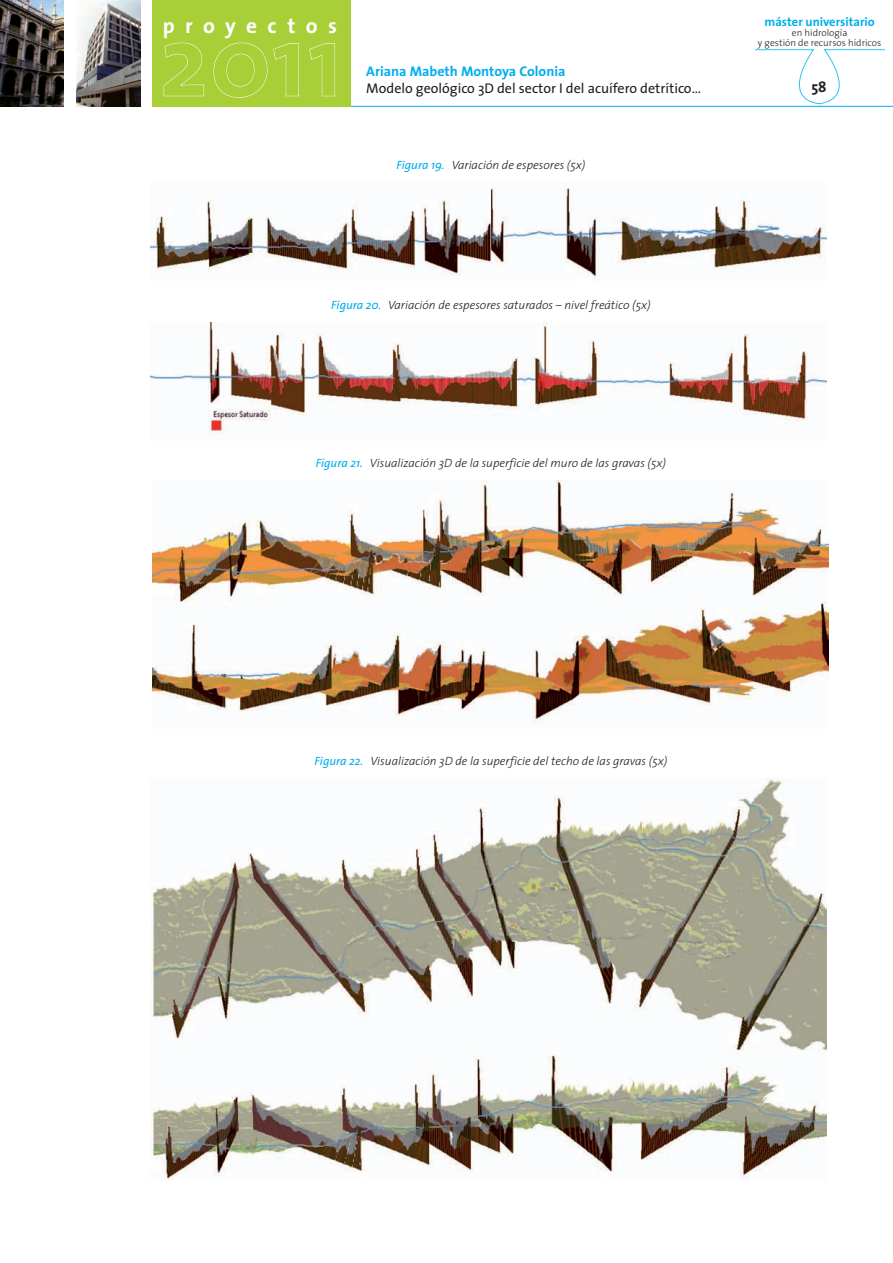
<style>
.page{position:relative;width:893px;height:1263px;background:#fff}
.page>*{position:absolute;margin:0;border:0;box-sizing:border-box;transform-origin:0 0}
.t1{font:700 21.45px "The Sans";letter-spacing:.485em;color:#fff}
.t2{font:700 15px "The Sans";color:#231f20}
.t3{font:14.1px "The Sans";color:#231f20}
.t4{font:700 14.1px "The Sans";color:#00aeef}
.t5{font:700 12.6px "The Sans";color:#00aeef}
.t6{font:italic 300 12px "The Sans";color:#231f20}
.t7{font:300 9.75px/9.8px "The Sans";color:#231f20;text-align:center}
.s1{font-weight:400;color:#00aeef}
</style>
<div class="page">
<img style="left:0;top:0;width:64px;height:106px">
<img style="left:77px;top:0;width:63px;height:106px">
<hr style="left:153px;top:106px;width:740px;height:1px;background:#00aeef">
<svg style="left:756px;top:49px;width:128px;height:56px"></svg>
<div style="left:152px;top:0;width:199px;height:106px;background:#a9cf38"></div>
<svg style="left:164px;top:43px;width:171px;height:55px"></svg>
<img style="left:151px;top:188px;width:676px;height:91px">
<img style="left:151px;top:323px;width:676px;height:111px">
<img style="left:152px;top:480px;width:676px;height:243px">
<img style="left:151px;top:779px;width:676px;height:401px">
<h1 class="t1" style="left:163px;top:17px;width:176px">proyectos</h1>
<p class="t5" style="left:764px;top:17px;width:112px">máster universitario</p>
<p class="t7" style="left:758px;top:29px;width:125px">en hidrología<br>y gestión de recursos hídricos</p>
<p class="t4" style="left:366px;top:66px;width:201px">Ariana Mabeth Montoya Colonia</p>
<p class="t3" style="left:366px;top:83px;width:336px">Modelo geológico 3D del sector I del acuífero detrítico…</p>
<p class="t2" style="left:811px;top:81px;width:17px">58</p>
<p class="t6" style="left:396px;top:160px;width:190px"><span class="s1">Figura 19.</span> Variación de espesores (5x)</p>
<p class="t6" style="left:331px;top:300px;width:321px"><span class="s1">Figura 20.</span> Variación de espesores saturados – nivel freático (5x)</p>
<p class="t6" style="left:316px;top:458px;width:352px"><span class="s1">Figura 21.</span> Visualización 3D de la superficie del muro de las gravas (5x)</p>
<p class="t6" style="left:315px;top:756px;width:354px"><span class="s1">Figura 22.</span> Visualización 3D de la superficie del techo de las gravas (5x)</p>
</div>
